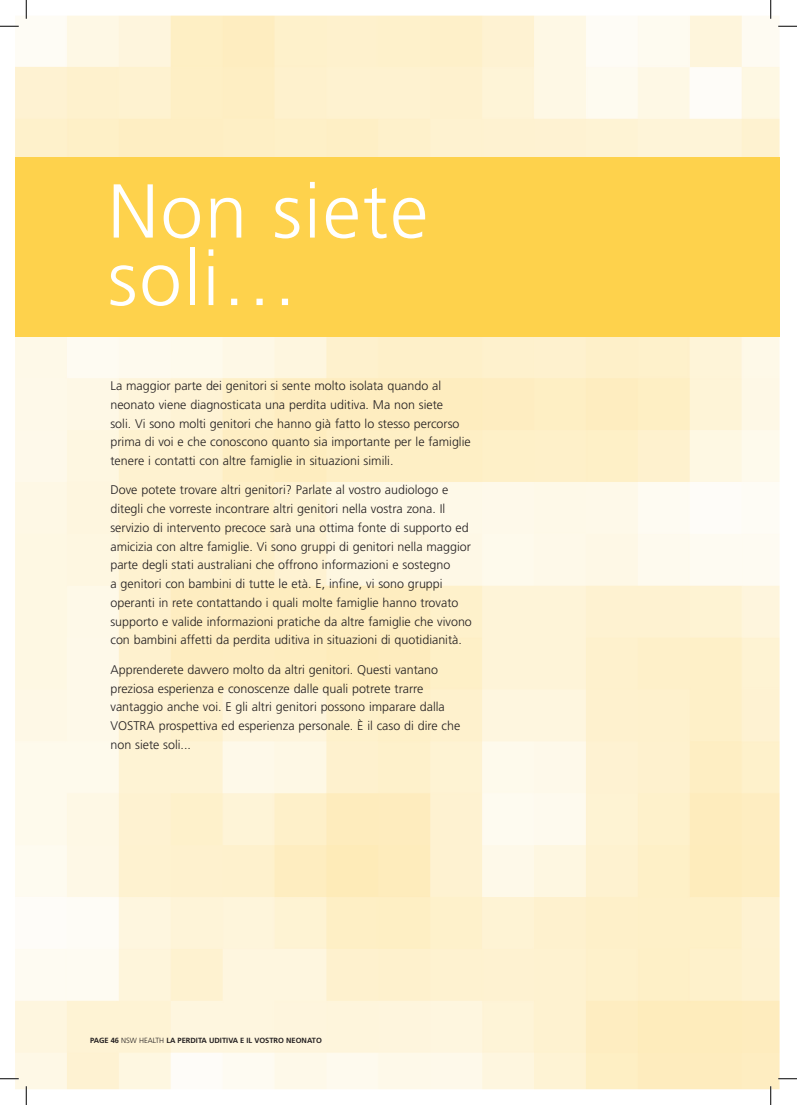
<style>
.page{position:relative;width:797px;height:1105px;background:#fff}
.page>*{position:absolute;margin:0;border:0;box-sizing:border-box;transform-origin:0 0}
.t1{font:300 76.25px/67.5px "Frutiger";letter-spacing:.025em;color:#fff}
.t2{font:300 12.5px/18.8px "Frutiger";color:#231f20}
.t3{font:700 7.5px "Frutiger";color:#231f20}
.s1{font-weight:300}
</style>
<div class="page">
<div style="left:15px;top:157px;width:764px;height:180px;background:#fed24c"></div>
<svg style="left:0;top:25px;width:19px;height:2px"></svg>
<svg style="left:778px;top:25px;width:19px;height:2px"></svg>
<svg style="left:0;top:1078px;width:19px;height:1px"></svg>
<svg style="left:778px;top:1078px;width:19px;height:1px"></svg>
<svg style="left:25px;top:0;width:2px;height:19px"></svg>
<svg style="left:25px;top:1086px;width:2px;height:19px"></svg>
<svg style="left:770px;top:0;width:1px;height:19px"></svg>
<svg style="left:770px;top:1086px;width:1px;height:19px"></svg>
<h1 class="t1" style="left:108px;top:179px;width:322px">Non siete soli…</h1>
<p class="t2" style="left:110px;top:376px;width:362px">La maggior parte dei genitori si sente molto isolata quando al neonato viene diagnosticata una perdita uditiva. Ma non siete<br>soli. Vi sono molti genitori che hanno già fatto lo stesso percorso prima di voi e che conoscono quanto sia importante per le famiglie tenere i contatti con altre famiglie in situazioni simili.</p>
<p class="t2" style="left:110px;top:481px;width:363px">Dove potete trovare altri genitori? Parlate al vostro audiologo e ditegli che vorreste incontrare altri genitori nella vostra zona. Il servizio di intervento precoce sarà una ottima fonte di supporto ed amicizia con altre famiglie. Vi sono gruppi di genitori nella maggior parte degli stati australiani che offrono informazioni e sostegno<br>a genitori con bambini di tutte le età. E, infine, vi sono gruppi operanti in rete contattando i quali molte famiglie hanno trovato supporto e valide informazioni pratiche da altre famiglie che vivono con bambini affetti da perdita uditiva in situazioni di quotidianità.</p>
<p class="t2" style="left:110px;top:660px;width:351px">Apprenderete davvero molto da altri genitori. Questi vantano preziosa esperienza e conoscenze dalle quali potrete trarre vantaggio anche voi. E gli altri genitori possono imparare dalla VOSTRA prospettiva ed esperienza personale. È il caso di dire che non siete soli...</p>
<p class="t3" style="left:90px;top:1035px;width:233px">PAGE 46 <span class="s1">NSW HEALTH</span> LA PERDITA UDITIVA E IL VOSTRO NEONATO</p>
</div>
